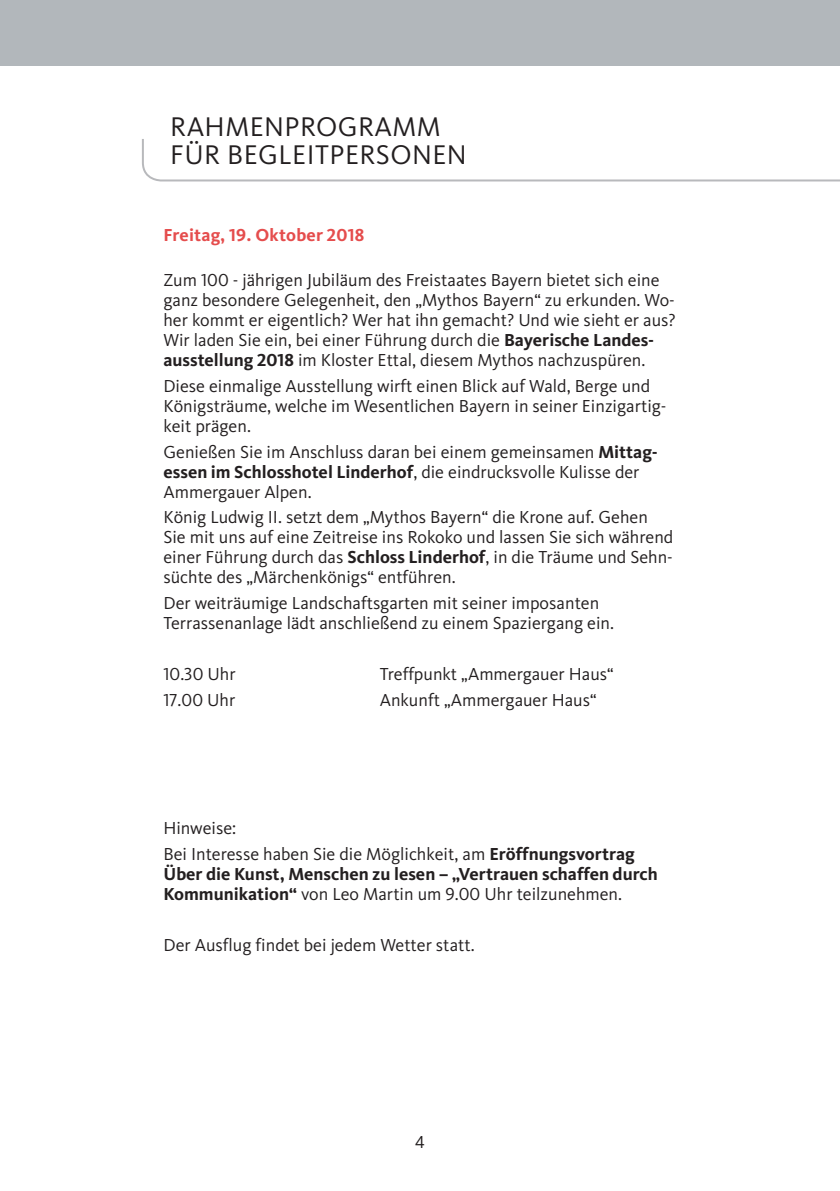
<style>
.page{position:relative;width:840px;height:1191px;background:#fff}
.page>*{position:absolute;margin:0;border:0;box-sizing:border-box;transform-origin:0 0}
.t1{font:28px/28px "Kievit IDW";letter-spacing:.015em;color:#231f20}
.t2{font:18px/20px "Kievit IDW";color:#231f20}
.t3{font:700 18px/20px "Kievit IDW";color:#231f20}
.t4{font:700 18px "Kievit IDW";letter-spacing:.01em;color:#e54d4d}
.s1{font-weight:700}
.s2{font-weight:400}
</style>
<div class="page">
<svg style="left:142px;top:139px;width:697px;height:43px"></svg>
<div style="left:0;top:0;width:839px;height:65px;background:#b2b7bb"></div>
<h1 class="t1" style="left:170px;top:113px;width:298px">RAHMENPROGRAMM<br>FÜR BEGLEITPERSONEN</h1>
<p class="t4" style="left:163px;top:224px;width:202px">Freitag, 19. Oktober 2018</p>
<p class="t2" style="left:163px;top:270px;width:513px">Zum 100 - jährigen Jubiläum des Freistaates Bayern bietet sich eine ganz besondere Gelegenheit, den „Mythos Bayern“ zu erkunden. Wo&shy;her kommt er eigentlich? Wer hat ihn gemacht? Und wie sieht er aus?<br>Wir laden Sie ein, bei einer Führung durch die <span class="s1">Bayerische Landes&shy;ausstellung 2018</span> im Kloster Ettal, diesem Mythos nachzuspüren.</p>
<p class="t2" style="left:163px;top:376px;width:504px">Diese einmalige Ausstellung wirft einen Blick auf Wald, Berge und<br>Königsträume, welche im Wesentlichen Bayern in seiner Einzigartig&shy;keit prägen.</p>
<p class="t2" style="left:163px;top:441px;width:495px">Genießen Sie im Anschluss daran bei einem gemeinsamen <span class="s1">Mittag&shy;essen im Schlosshotel Linderhof</span>, die eindrucksvolle Kulisse der<br>Ammergauer Alpen.</p>
<p class="t2" style="left:163px;top:507px;width:511px">König Ludwig II. setzt dem „Mythos Bayern“ die Krone auf. Gehen Sie mit uns auf eine Zeitreise ins Rokoko und lassen Sie sich während einer Führung durch das <span class="s1">Schloss Linderhof</span>, in die Träume und Sehn&shy;süchte des „Märchenkönigs“ entführen.</p>
<p class="t2" style="left:163px;top:593px;width:452px">Der weiträumige Landschaftsgarten mit seiner imposanten<br>Terrassenanlage lädt anschließend zu einem Spaziergang ein.</p>
<p class="t2" style="left:163px;top:664px;width:74px">10.30 Uhr</p>
<p class="t2" style="left:379px;top:664px;width:235px">Treffpunkt „Ammergauer Haus“</p>
<p class="t2" style="left:163px;top:690px;width:73px">17.00 Uhr</p>
<p class="t2" style="left:379px;top:690px;width:218px">Ankunft „Ammergauer Haus“</p>
<p class="t2" style="left:163px;top:815px;width:472px;line-height:25.6px">Hinweise:<br>Bei Interesse haben Sie die Möglichkeit, am <span class="s1">Eröffnungsvortrag</span></p>
<p class="t3" style="left:163px;top:864px;width:495px">Über die Kunst, Menschen zu lesen – „Vertrauen schaffen durch<br>Kommunikation“ <span class="s2">von Leo Martin um 9.00 Uhr teilzunehmen.</span></p>
<p class="t2" style="left:163px;top:935px;width:313px">Der Ausflug findet bei jedem Wetter statt.</p>
<p class="t2" style="left:415px;top:1131px;width:11px">4</p>
</div>
